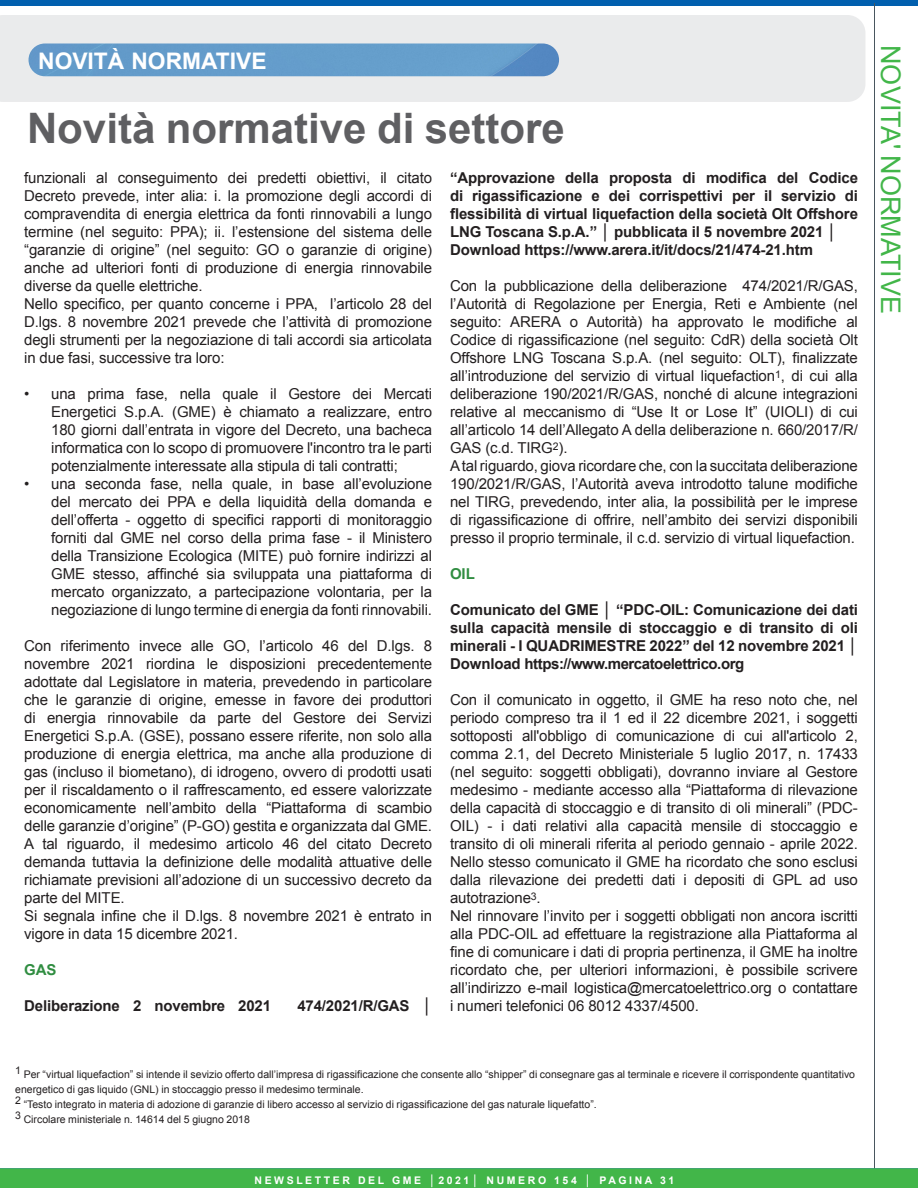
<style>
.page{position:relative;width:918px;height:1188px;background:#fff}
.page>*{position:absolute;margin:0;border:0;box-sizing:border-box;transform-origin:0 0}
.titolo_arancio_più_p{font:700 42px "Arial";color:#5f5f62}
.titolo_arancio_più_p-2{font:27px "Arial";color:#42b649}
.t1{font:22.8px "Arial Bold MT SC800";color:#fff}
.t2{font:15px/18px "Arial";letter-spacing:-.01em;color:#231f20;text-align:justify}
.t3{font:700 15px/18px "Arial";letter-spacing:-.01em;color:#231f20;text-align:justify}
.t4{font:700 15px "Arial";letter-spacing:-.01em;color:#308d41}
.t5{font:10.5px/15px "Arial";color:#231f20}
.t6{font:10.5px "Arial Bold MT SC800";letter-spacing:.245em;color:#fff}
</style>
<div class="page">
<div style="left:0;top:15px;width:865px;height:87px;background:#eaebec"></div>
<img style="left:28px;top:44px;width:531px;height:32px;border-radius:16px">
<div style="left:0;top:0;width:918px;height:6px;background:#015fae"></div>
<hr style="left:874px;top:3px;width:1px;height:1185px;background:#49565e">
<div style="left:0;top:1168px;width:918px;height:20px;background:#42b649"></div>
<p class="t1" style="left:38px;top:46px;width:111px">NOVITÀNOR</p>
<p class="t1" style="left:182px;top:46px;width:83px">MATIVE</p>
<p class="titolo_arancio_più_p-2" style="left:908px;top:45px;width:270px;rotate:90deg">NOVITA' NORMATIVE</p>
<p class="titolo_arancio_più_p" style="left:27px;top:101px;width:539px">Novità normative di settore</p>
<p class="t2" style="left:24px;top:169px;width:409px">funzionali al conseguimento dei predetti obiettivi, il citato Decreto prevede, inter alia: i. la promozione degli accordi di compravendita di energia elettrica da fonti rinnovabili a lungo termine (nel seguito: PPA); ii. l’estensione del sistema delle “garanzie di origine” (nel seguito: GO o garanzie di origine) anche ad ulteriori fonti di produzione di energia rinnovabile diverse da quelle elettriche.</p>
<p class="t2" style="left:24px;top:295px;width:409px">Nello specifico, per quanto concerne i PPA, l’articolo 28 del D.lgs. 8 novembre 2021 prevede che l’attività di promozione degli strumenti per la negoziazione di tali accordi sia articolata in due fasi, successive tra loro:</p>
<p class="t2" style="left:51px;top:385px;width:382px;text-indent:-27px">• una prima fase, nella quale il Gestore dei Mercati Energetici S.p.A. (GME) è chiamato a realizzare, entro 180 giorni dall’entrata in vigore del Decreto, una bacheca informatica con lo scopo di promuovere l'incontro tra le parti potenzialmente interessate alla stipula di tali contratti;</p>
<p class="t2" style="left:51px;top:475px;width:382px;text-indent:-27px">• una seconda fase, nella quale, in base all’evoluzione del mercato dei PPA e della liquidità della domanda e dell’offerta - oggetto di specifici rapporti di monitoraggio forniti dal GME nel corso della prima fase - il Ministero della Transizione Ecologica (MITE) può fornire indirizzi al GME stesso, affinché sia sviluppata una piattaforma di mercato organizzato, a partecipazione volontaria, per la negoziazione di lungo termine di energia da fonti rinnovabili.</p>
<p class="t2" style="left:24px;top:637px;width:409px">Con riferimento invece alle GO, l’articolo 46 del D.lgs. 8 novembre 2021 riordina le disposizioni precedentemente adottate dal Legislatore in materia, prevedendo in particolare che le garanzie di origine, emesse in favore dei produttori di energia rinnovabile da parte del Gestore dei Servizi Energetici S.p.A. (GSE), possano essere riferite, non solo alla produzione di energia elettrica, ma anche alla produzione di gas (incluso il biometano), di idrogeno, ovvero di prodotti usati per il riscaldamento o il raffrescamento, ed essere valorizzate economicamente nell’ambito della “Piattaforma di scambio delle garanzie d’origine” (P-GO) gestita e organizzata dal GME.</p>
<p class="t2" style="left:24px;top:835px;width:409px">A tal riguardo, il medesimo articolo 46 del citato Decreto demanda tuttavia la definizione delle modalità attuative delle richiamate previsioni all’adozione di un successivo decreto da parte del MITE.</p>
<p class="t2" style="left:24px;top:907px;width:409px">Si segnala infine che il D.lgs. 8 novembre 2021 è entrato in vigore in data 15 dicembre 2021.</p>
<p class="t4" style="left:24px;top:960px;width:34px">GAS</p>
<p class="t3" style="left:24px;top:998px;width:248px">Deliberazione 2 novembre 2021</p>
<p class="t3" style="left:297px;top:998px;width:136px">474/2021/R/GAS │</p>
<p class="t3" style="left:450px;top:170px;width:409px">“Approvazione della proposta di modifica del Codice di rigassificazione e dei corrispettivi per il servizio di flessibilità di virtual liquefaction della società Olt Offshore LNG Toscana S.p.A.” │ pubblicata il 5 novembre 2021 │</p>
<p class="t3" style="left:450px;top:242px;width:364px">Download https://www.arera.it/it/docs/21/474-21.htm</p>
<p class="t2" style="left:450px;top:277px;width:409px">Con la pubblicazione della deliberazione 474/2021/R/GAS, l’Autorità di Regolazione per Energia, Reti e Ambiente (nel seguito: ARERA o Autorità) ha approvato le modifiche al Codice di rigassificazione (nel seguito: CdR) della società Olt Offshore LNG Toscana S.p.A. (nel seguito: OLT), finalizzate all’introduzione del servizio di virtual liquefaction<sup>1</sup>, di cui alla deliberazione 190/2021/R/GAS, nonché di alcune integrazioni relative al meccanismo di “Use It or Lose It” (UIOLI) di cui all’articolo 14 dell’Allegato A della deliberazione n. 660/2017/R/ GAS (c.d. TIRG<sup>2</sup>).</p>
<p class="t2" style="left:450px;top:457px;width:409px">A tal riguardo, giova ricordare che, con la succitata deliberazione 190/2021/R/GAS, l’Autorità aveva introdotto talune modifiche nel TIRG, prevedendo, inter alia, la possibilità per le imprese di rigassificazione di offrire, nell’ambito dei servizi disponibili presso il proprio terminale, il c.d. servizio di virtual liquefaction.</p>
<p class="t4" style="left:450px;top:564px;width:26px">OIL</p>
<p class="t3" style="left:450px;top:602px;width:409px">Comunicato del GME │ “PDC-OIL: Comunicazione dei dati sulla capacità mensile di stoccaggio e di transito di oli minerali - I QUADRIMESTRE 2022” del 12 novembre 2021 │ Download https://www.mercatoelettrico.org</p>
<p class="t2" style="left:450px;top:691px;width:409px">Con il comunicato in oggetto, il GME ha reso noto che, nel periodo compreso tra il 1 ed il 22 dicembre 2021, i soggetti sottoposti all'obbligo di comunicazione di cui all'articolo 2, comma 2.1, del Decreto Ministeriale 5 luglio 2017, n. 17433 (nel seguito: soggetti obbligati), dovranno inviare al Gestore medesimo - mediante accesso alla “Piattaforma di rilevazione della capacità di stoccaggio e di transito di oli minerali” (PDC-OIL) - i dati relativi alla capacità mensile di stoccaggio e transito di oli minerali riferita al periodo gennaio - aprile 2022.<br>Nello stesso comunicato il GME ha ricordato che sono esclusi dalla rilevazione dei predetti dati i depositi di GPL ad uso autotrazione<sup>3</sup>.</p>
<p class="t2" style="left:450px;top:907px;width:409px">Nel rinnovare l’invito per i soggetti obbligati non ancora iscritti alla PDC-OIL ad effettuare la registrazione alla Piattaforma al fine di comunicare i dati di propria pertinenza, il GME ha inoltre ricordato che, per ulteriori informazioni, è possibile scrivere all’indirizzo e-mail logistica@mercatoelettrico.org o contattare i numeri telefonici 06 8012 4337/4500.</p>
<p class="t5" style="left:15px;top:1066px;width:841px">1 Per “virtual liquefaction” si intende il sevizio offerto dall’impresa di rigassificazione che consente allo “shipper” di consegnare gas al terminale e ricevere il corrispondente quantitativo energetico di gas liquido (GNL) in stoccaggio presso il medesimo terminale.</p>
<p class="t5" style="left:15px;top:1096px;width:583px">2 “Testo integrato in materia di adozione di garanzie di libero accesso al servizio di rigassificazione del gas naturale liquefatto”.</p>
<p class="t5" style="left:15px;top:1111px;width:236px">3 Circolare ministeriale n. 14614 del 5 giugno 2018</p>
<p class="t6" style="left:255px;top:1173px;width:421px">NEWSL ETTER DEL GM E │2021│ NUM ERO 154 │ PAGINA 31</p>
</div>
